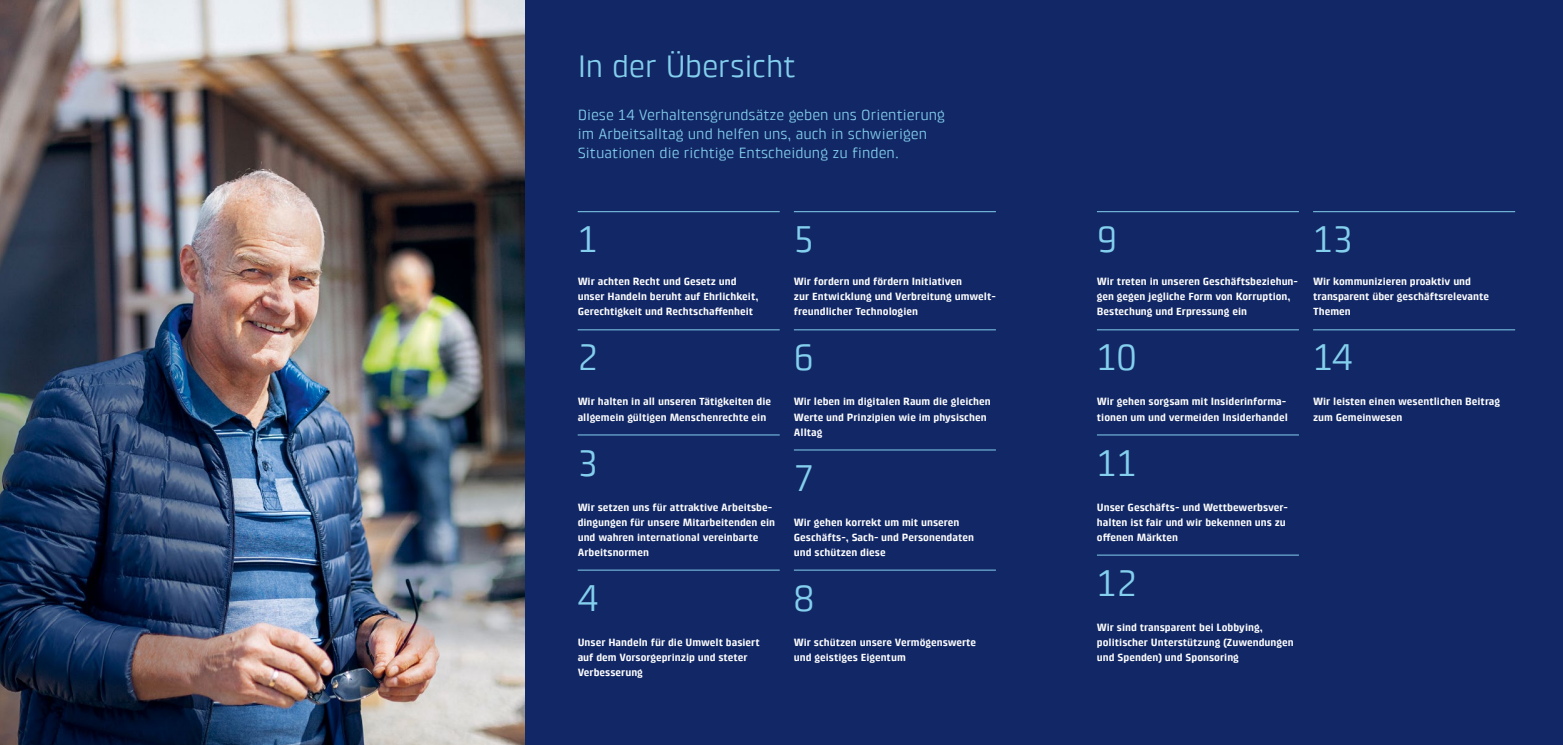
<style>
.page{position:relative;width:1563px;height:745px;background:#fff}
.page>*{position:absolute;margin:0;border:0;box-sizing:border-box;transform-origin:0 0}
.t1{font:37.5px "Klint Pro";letter-spacing:-.015em;color:#83cfed}
.t2{font:31.25px "Klint Pro";letter-spacing:-.01em;color:#83cfed}
.t3{font:15px/18.8px "Klint Pro";color:#83cfed}
.t4{font:700 10.62px/15px "Klint Pro";color:#fff}
</style>
<div class="page">
<div style="left:524px;top:0;width:1039px;height:744px;background:#122866"></div>
<hr style="left:578px;top:211px;width:202px;height:1px;background:#83cfed">
<hr style="left:578px;top:329px;width:202px;height:1px;background:#83cfed">
<hr style="left:578px;top:434px;width:202px;height:1px;background:#83cfed">
<hr style="left:578px;top:569px;width:202px;height:1px;background:#83cfed">
<hr style="left:794px;top:211px;width:202px;height:1px;background:#83cfed">
<hr style="left:794px;top:329px;width:202px;height:1px;background:#83cfed">
<hr style="left:794px;top:449px;width:202px;height:1px;background:#83cfed">
<hr style="left:794px;top:569px;width:202px;height:1px;background:#83cfed">
<hr style="left:1097px;top:211px;width:202px;height:1px;background:#83cfed">
<hr style="left:1097px;top:329px;width:202px;height:1px;background:#83cfed">
<hr style="left:1097px;top:434px;width:202px;height:1px;background:#83cfed">
<hr style="left:1097px;top:554px;width:202px;height:1px;background:#83cfed">
<hr style="left:1313px;top:211px;width:202px;height:1px;background:#83cfed">
<hr style="left:1313px;top:329px;width:202px;height:1px;background:#83cfed">
<img style="left:0;top:0;width:524px;height:744px">
<h2 class="t2" style="left:578px;top:49px;width:220px">In der Übersicht</h2>
<h3 class="t3" style="left:578px;top:105px;width:369px">Diese 14 Verhaltensgrundsätze geben uns Orientierung im Arbeitsalltag und helfen uns, auch in schwierigen<br>Situationen die richtige Entscheidung zu finden.</h3>
<h1 class="t1" style="left:578px;top:218px;width:22px">1</h1>
<p class="t4" style="left:578px;top:274px;width:182px">Wir achten Recht und Gesetz und unser Handeln beruht auf Ehrlichkeit,<br>Gerechtigkeit und Rechtschaffenheit</p>
<h1 class="t1" style="left:578px;top:336px;width:22px">2</h1>
<p class="t4" style="left:578px;top:394px;width:195px">Wir halten in all unseren Tätigkeiten die allgemein gültigen Menschenrechte ein</p>
<h1 class="t1" style="left:578px;top:441px;width:22px">3</h1>
<p class="t4" style="left:578px;top:499px;width:199px">Wir setzen uns für attraktive Arbeitsbe&shy;dingungen für unsere Mitarbeitenden ein und wahren international vereinbarte Arbeitsnormen</p>
<h1 class="t1" style="left:578px;top:576px;width:22px">4</h1>
<p class="t4" style="left:578px;top:634px;width:184px">Unser Handeln für die Umwelt basiert auf dem Vorsorgeprinzip und steter<br>Verbesserung</p>
<h1 class="t1" style="left:794px;top:218px;width:22px">5</h1>
<p class="t4" style="left:794px;top:274px;width:203px">Wir fordern und fördern Initiativen<br>zur Entwicklung und Verbreitung umwelt&shy;freundlicher Technologien</p>
<h1 class="t1" style="left:794px;top:336px;width:22px">6</h1>
<p class="t4" style="left:794px;top:394px;width:198px">Wir leben im digitalen Raum die gleichen<br>Werte und Prinzipien wie im physischen<br>Alltag</p>
<h1 class="t1" style="left:794px;top:456px;width:22px">7</h1>
<p class="t4" style="left:794px;top:514px;width:182px">Wir gehen korrekt um mit unseren<br>Geschäfts-, Sach- und Personendaten und schützen diese</p>
<h1 class="t1" style="left:794px;top:576px;width:22px">8</h1>
<p class="t4" style="left:794px;top:634px;width:184px">Wir schützen unsere Vermögenswerte und geistiges Eigentum</p>
<h1 class="t1" style="left:1097px;top:218px;width:22px">9</h1>
<p class="t4" style="left:1097px;top:274px;width:203px">Wir treten in unseren Geschäftsbeziehun&shy;gen gegen jegliche Form von Korruption,<br>Bestechung und Erpressung ein</p>
<h1 class="t1" style="left:1097px;top:336px;width:41px">10</h1>
<p class="t4" style="left:1097px;top:394px;width:192px">Wir gehen sorgsam mit Insiderinforma&shy;tionen um und vermeiden Insiderhandel</p>
<h1 class="t1" style="left:1097px;top:441px;width:42px">11</h1>
<p class="t4" style="left:1097px;top:499px;width:193px">Unser Geschäfts- und Wettbewerbsver&shy;halten ist fair und wir bekennen uns zu offenen Märkten</p>
<h1 class="t1" style="left:1097px;top:561px;width:42px">12</h1>
<p class="t4" style="left:1097px;top:619px;width:198px">Wir sind transparent bei Lobbying, politischer Unterstützung (Zuwendungen und Spenden) und Sponsoring</p>
<h1 class="t1" style="left:1313px;top:218px;width:42px">13</h1>
<p class="t4" style="left:1313px;top:274px;width:177px">Wir kommunizieren proaktiv und transparent über geschäftsrelevante<br>Themen</p>
<h1 class="t1" style="left:1313px;top:336px;width:41px">14</h1>
<p class="t4" style="left:1313px;top:394px;width:189px">Wir leisten einen wesentlichen Beitrag zum Gemeinwesen</p>
</div>
